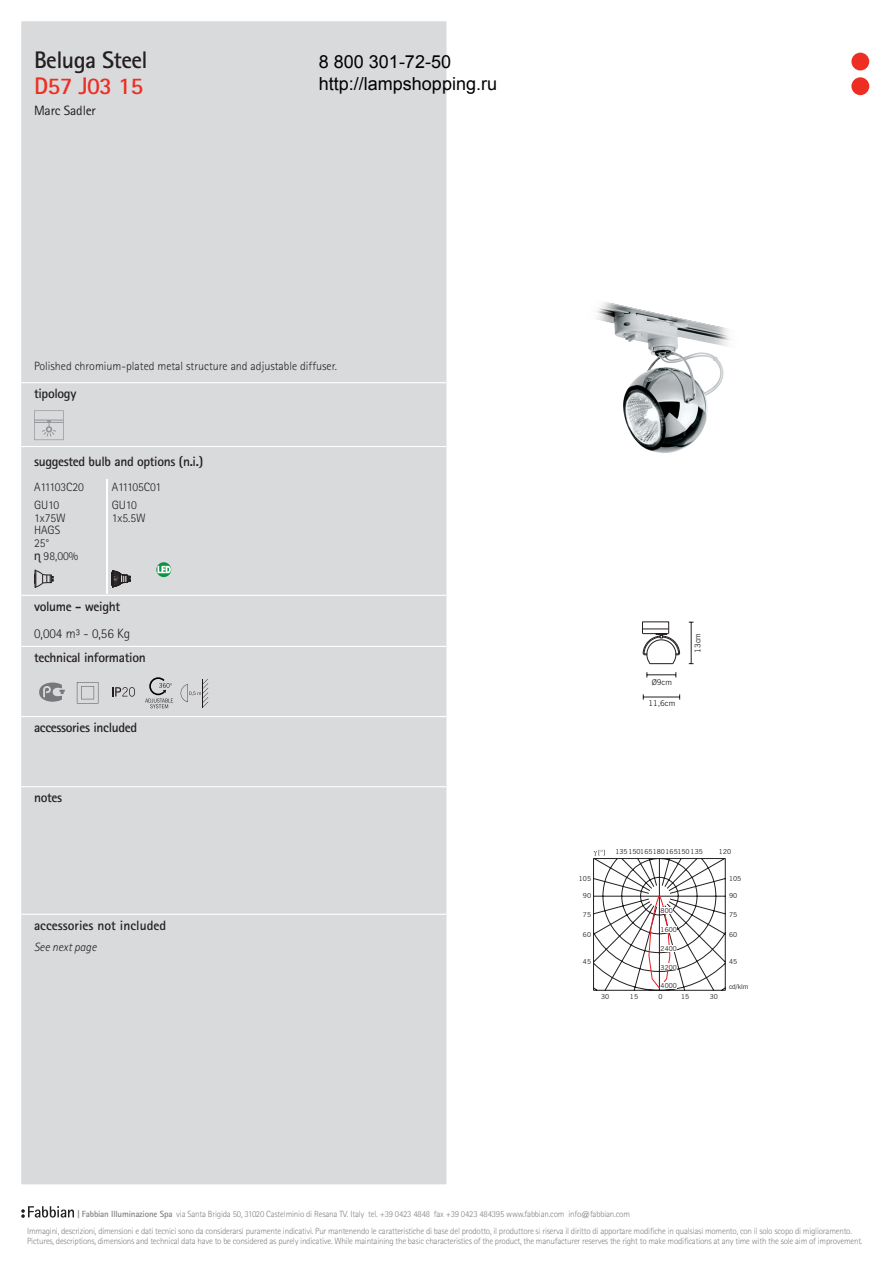
<style>
.page{position:relative;width:893px;height:1263px;background:#fff}
.page>*{position:absolute;margin:0;border:0;box-sizing:border-box;transform-origin:0 0}
.t1{font:700 24px "Rotis Sans Serif Std";letter-spacing:-.025em;color:#231f20}
.t2{font:700 24px "Rotis Sans Serif Std";letter-spacing:-.025em;color:#ee2e22}
.t3{font:18px/21.6px "Arial";color:#000}
.t4{font:700 13.5px "Rotis Sans Serif Std";letter-spacing:-.025em;color:#231f20}
.t5{font:700 13.5px "Rotis Sans Serif Std";color:#231f20}
.t6{font:300 13.5px "Rotis Sans Serif Std";color:#231f20}
.t7{font:13.5px "Rotis Sans Serif Std";letter-spacing:-.01em;color:#231f20}
.t8{font:300 12px/18.3px "Rotis Sans Serif Std";color:#231f20}
.t9{font:italic 300 12px "Rotis Sans Serif Std";color:#231f20}
.t10{font:300 9px/16.4px "Rotis Sans Serif Std";letter-spacing:-.025em;color:#808285}
.t11{font:7.95px "News Gothic BT";color:#231f20}
.t12{font:6.75px "News Gothic BT";color:#231f20}
.s1{font-weight:700}
</style>
<div class="page">
<div style="left:21px;top:21px;width:425px;height:1163px;background:#d9dadc"></div>
<hr style="left:21px;top:382px;width:425px;height:1px;background:#fff">
<hr style="left:21px;top:446px;width:425px;height:1px;background:#fff">
<hr style="left:21px;top:595px;width:425px;height:1px;background:#fff">
<hr style="left:21px;top:646px;width:425px;height:1px;background:#fff">
<hr style="left:21px;top:716px;width:425px;height:1px;background:#fff">
<hr style="left:21px;top:786px;width:425px;height:1px;background:#fff">
<hr style="left:21px;top:914px;width:425px;height:1px;background:#fff">
<svg style="left:34px;top:410px;width:30px;height:30px"></svg>
<svg style="left:34px;top:570px;width:19px;height:18px"></svg>
<hr style="left:106px;top:479px;width:1px;height:115px;background:#fff">
<svg style="left:112px;top:570px;width:18px;height:17px"></svg>
<svg style="left:156px;top:562px;width:15px;height:15px"></svg>
<svg style="left:158px;top:566px;width:13px;height:7px"></svg>
<svg style="left:39px;top:682px;width:26px;height:20px"></svg>
<svg style="left:77px;top:682px;width:21px;height:21px"></svg>
<svg style="left:112px;top:687px;width:23px;height:10px"></svg>
<svg style="left:145px;top:676px;width:28px;height:32px"></svg>
<svg style="left:181px;top:679px;width:27px;height:28px"></svg>
<img style="left:596px;top:302px;width:134px;height:151px">
<hr style="left:691px;top:622px;width:1px;height:42px;background:#231f20">
<svg style="left:647px;top:672px;width:30px;height:5px"></svg>
<div style="left:642px;top:622px;width:27px;height:11px;border:1px solid #231f20"></div>
<svg style="left:642px;top:629px;width:38px;height:35px"></svg>
<hr style="left:643px;top:697px;width:37px;height:1px;background:#231f20">
<svg style="left:593px;top:850px;width:133px;height:141px"></svg>
<div style="left:661px;top:926px;width:16px;height:7px;background:#fff"></div>
<div style="left:661px;top:945px;width:16px;height:6px;background:#fff"></div>
<div style="left:661px;top:964px;width:16px;height:6px;background:#fff"></div>
<div style="left:661px;top:982px;width:16px;height:7px;background:#fff"></div>
<div style="left:661px;top:908px;width:12px;height:6px;background:#fff"></div>
<svg style="left:21px;top:1206px;width:53px;height:12px"></svg>
<div style="left:851px;top:53px;width:18px;height:17px;background:#ee2e22;border-radius:50%"></div>
<div style="left:851px;top:77px;width:18px;height:18px;background:#ee2e22;border-radius:50%"></div>
<svg style="left:35px;top:554px;width:6px;height:9px"></svg>
<h1 class="t1" style="left:34px;top:45px;width:115px">Beluga Steel</h1>
<h1 class="t2" style="left:34px;top:70px;width:111px">D57 J03 15</h1>
<h3 class="t7" style="left:34px;top:102px;width:63px">Marc Sadler</h3>
<h2 class="t3" style="left:319px;top:51px;width:180px">8 800 301-72-50 http://lampshopping.ru</h2>
<h3 class="t8" style="left:34px;top:357px;width:305px">Polished chromium-plated metal structure and adjustable diffuser.</h3>
<h3 class="t4" style="left:34px;top:385px;width:44px">tipology</h3>
<h3 class="t4" style="left:34px;top:453px;width:171px">suggested bulb and options (n.i.)</h3>
<h3 class="t8" style="left:34px;top:477px;width:51px">A11103C20<br>GU10</h3>
<h3 class="t8" style="left:34px;top:511px;width:33px;line-height:12.8px">1x75W<br>HAGS<br>25°</h3>
<h3 class="t8" style="left:44px;top:547px;width:36px">98,00%</h3>
<h3 class="t8" style="left:112px;top:477px;width:51px">A11105C01<br>GU10</h3>
<h3 class="t8" style="left:112px;top:508px;width:35px">1x5.5W</h3>
<h3 class="t4" style="left:34px;top:598px;width:88px">volume - weight</h3>
<h3 class="t6" style="left:34px;top:625px;width:98px">0,004 m³ - 0,56 Kg</h3>
<h3 class="t4" style="left:34px;top:649px;width:113px">technical information</h3>
<h3 class="t4" style="left:34px;top:719px;width:105px">accessories included</h3>
<h3 class="t4" style="left:34px;top:789px;width:30px">notes</h3>
<h3 class="t5" style="left:34px;top:917px;width:134px">accessories not included</h3>
<h3 class="t9" style="left:34px;top:940px;width:64px">See next page</h3>
<p class="t11" style="left:652px;top:677px;width:22px">Ø9cm</p>
<p class="t11" style="left:648px;top:698px;width:28px">11,6cm</p>
<p class="t11" style="left:693px;top:653px;width:21px;rotate:-90deg">13cm</p>
<p class="t12" style="left:579px;top:874px;width:14px">105</p>
<p class="t12" style="left:583px;top:891px;width:10px">90</p>
<p class="t12" style="left:615px;top:848px;width:89px">135150165180165150 135</p>
<p class="t12" style="left:719px;top:848px;width:14px">120</p>
<p class="t12" style="left:729px;top:874px;width:14px">105</p>
<p class="t12" style="left:729px;top:891px;width:10px">90</p>
<p class="t12" style="left:661px;top:907px;width:14px">800</p>
<p class="t12" style="left:661px;top:926px;width:18px">1600</p>
<p class="t12" style="left:661px;top:944px;width:18px">2400</p>
<p class="t12" style="left:661px;top:963px;width:18px">3200</p>
<p class="t12" style="left:661px;top:982px;width:18px">4000</p>
<p class="t12" style="left:583px;top:910px;width:10px">75</p>
<p class="t12" style="left:729px;top:910px;width:10px">75</p>
<p class="t12" style="left:583px;top:930px;width:10px">60</p>
<p class="t12" style="left:729px;top:930px;width:10px">60</p>
<p class="t12" style="left:583px;top:957px;width:10px">45</p>
<p class="t12" style="left:729px;top:957px;width:10px">45</p>
<p class="t12" style="left:729px;top:983px;width:21px">cd/klm</p>
<p class="t12" style="left:601px;top:993px;width:10px">30</p>
<p class="t12" style="left:630px;top:993px;width:10px">15</p>
<p class="t12" style="left:659px;top:993px;width:6px">0</p>
<p class="t12" style="left:681px;top:993px;width:10px">15</p>
<p class="t12" style="left:710px;top:993px;width:10px">30</p>
<p class="t10" style="left:27px;top:1206px;width:826px;text-indent:50px"><span class="s1">| Fabbian Illuminazione Spa</span> via Santa Brigida 50, 31020 Castelminio di Resana TV. Italy tel. +39 0423 4848 fax +39 0423 484395 www.fabbian.com info@fabbian.com<br>Immagini, descrizioni, dimensioni e dati tecnici sono da considerarsi puramente indicativi. Pur mantenendo le caratteristiche di base del prodotto, il produttore si riserva il diritto di apportare modifiche in qualsiasi momento, con il solo scopo di miglioramento.</p>
<p class="t10" style="left:27px;top:1233px;width:837px">Pictures, descriptions, dimensions and technical data have to be considered as purely indicative. While maintaining the basic characteristics of the product, the manufacturer reserves the right to make modifications at any time with the sole aim of improvement.</p>
</div>
